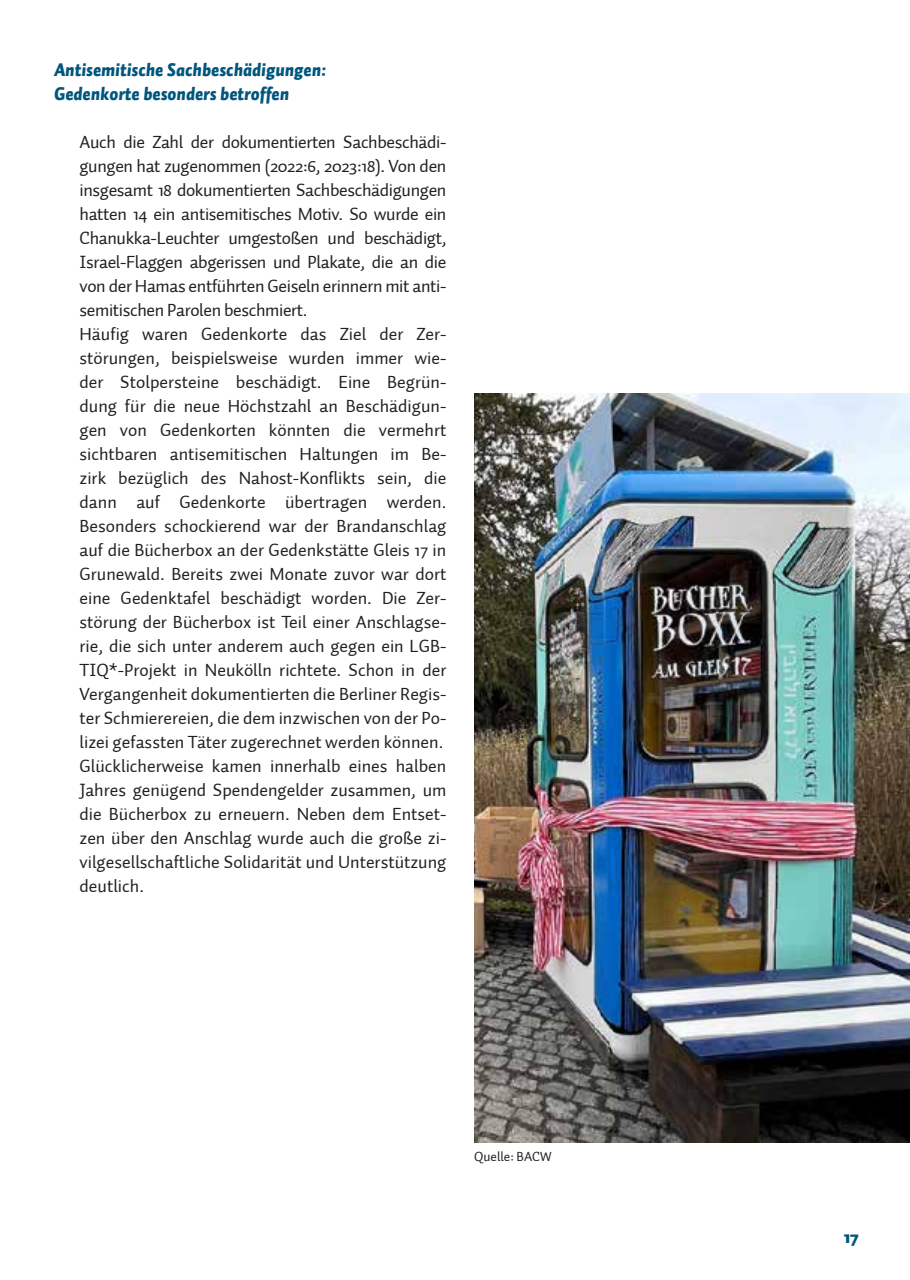
<style>
.page{position:relative;width:910px;height:1280px;background:#fff}
.page>*{position:absolute;margin:0;border:0;box-sizing:border-box;transform-origin:0 0}
.t1{font:18px/24px "Auto 1";color:#231f20}
.t2{font:italic 900 18px/24px "Auto 1";color:#00567c}
.t3{font:900 18px "Auto 1";color:#00567c}
.t4{font:13.5px "Auto 1";color:#231f20}
</style>
<div class="page">
<img style="left:474px;top:393px;width:436px;height:750px">
<p class="t2" style="left:54px;top:59px;width:274px">Antisemitische Sachbeschädigungen:<br>Gedenkorte besonders betroffen</p>
<p class="t1" style="left:80px;top:131px;width:368px">Auch die Zahl der dokumentierten Sachbeschädi&shy;gungen hat zugenommen (2022:6, 2023:18). Von den insgesamt 18 dokumentierten Sachbeschädigungen hatten 14 ein antisemitisches Motiv. So wurde ein Chanukka-Leuchter umgestoßen und beschädigt, Israel-Flaggen abgerissen und Plakate, die an die von der Hamas entführten Geiseln erinnern mit anti&shy;semitischen Parolen beschmiert.<br>Häufig waren Gedenkorte das Ziel der Zer&shy;störungen, beispielsweise wurden immer wie&shy;der Stolpersteine beschädigt. Eine Begrün&shy;dung für die neue Höchstzahl an Beschädigun&shy;gen von Gedenkorten könnten die vermehrt sichtbaren antisemitischen Haltungen im Be&shy;zirk bezüglich des Nahost-Konflikts sein, die dann auf Gedenkorte übertragen werden.<br>Besonders schockierend war der Brandanschlag auf die Bücherbox an der Gedenkstätte Gleis 17 in Grunewald. Bereits zwei Monate zuvor war dort eine Gedenktafel beschädigt worden. Die Zer&shy;störung der Bücherbox ist Teil einer Anschlagse&shy;rie, die sich unter anderem auch gegen ein LGB-TIQ*-Projekt in Neukölln richtete. Schon in der Vergangenheit dokumentierten die Berliner Regis&shy;ter Schmierereien, die dem inzwischen von der Po&shy;lizei gefassten Täter zugerechnet werden können.<br>Glücklicherweise kamen innerhalb eines halben Jahres genügend Spendengelder zusammen, um die Bücherbox zu erneuern. Neben dem Entset&shy;zen über den Anschlag wurde auch die große zi&shy;vilgesellschaftliche Solidarität und Unterstützung deutlich.</p>
<p class="t4" style="left:474px;top:1148px;width:79px">Quelle: BACW</p>
<p class="t3" style="left:844px;top:1225px;width:17px">17</p>
</div>
